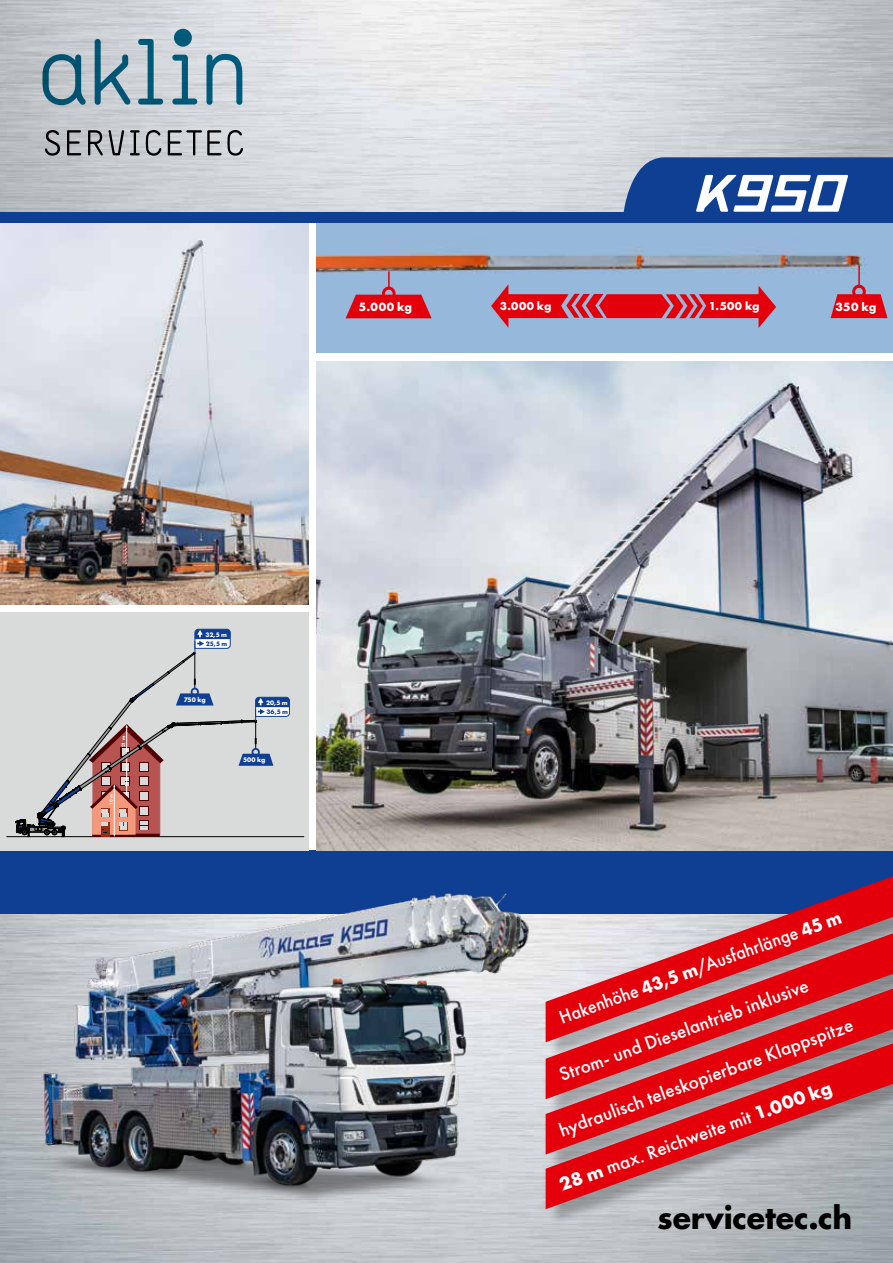
<style>
.page{position:relative;width:893px;height:1263px;background:#fff}
.page>*{position:absolute;margin:0;border:0;box-sizing:border-box;transform-origin:0 0}
.t1{font:700 30px "Futura";letter-spacing:-.005em;color:#000}
.t2{font:500 19.5px "Futura PT";color:#fff}
.t3{font:500 19.5px "Futura PT";color:#fff;scale:.93 1}
.t4{font:700 12.45px "Futura PT";letter-spacing:.02em;color:#fff}
.t5{font:700 12px "Futura PT";letter-spacing:.035em;color:#fff}
.t6{font:700 6.9px "Futura PT";letter-spacing:-.01em;color:#fff}
.t7{font:700 6.75px "Futura PT";color:#0f3f93}
.t8{font:700 6.75px "Futura PT";color:#fff}
.t9{font:800 5.1px "Futura PT";color:#fff}
.t10{font:800 4.65px "Futura PT";color:#fff}
.s1{font-weight:700}
</style>
<div class="page">
<img style="left:0;top:0;width:893px;height:213px">
<img style="left:0;top:224px;width:308px;height:380px">
<div style="left:0;top:213px;width:893px;height:10px;background:#0f3f93"></div>
<div style="left:0;top:850px;width:893px;height:64px;background:#0f3f93"></div>
<div style="left:0;top:612px;width:308px;height:238px;background:#d9dada"></div>
<hr style="left:7px;top:836px;width:297px;height:1px;background:#000">
<svg style="left:15px;top:629px;width:275px;height:209px"></svg>
<img style="left:317px;top:361px;width:576px;height:489px">
<svg style="left:546px;top:876px;width:347px;height:57px"></svg>
<svg style="left:546px;top:933px;width:347px;height:55px;background:#d76168"></svg>
<svg style="left:623px;top:157px;width:270px;height:56px"></svg>
<img style="left:317px;top:223px;width:576px;height:130px">
<svg style="left:491px;top:284px;width:285px;height:44px;background:#ba6178"></svg>
<svg style="left:346px;top:271px;width:86px;height:47px;background:#b9637b"></svg>
<hr style="left:858px;top:266px;width:2px;height:22px;background:#e3000b">
<svg style="left:831px;top:285px;width:56px;height:33px;background:#ca3a4d"></svg>
<svg style="left:546px;top:988px;width:347px;height:55px;background:#d12d36"></svg>
<div style="left:548px;top:1041px;width:345px;height:186px;background:#000;opacity:.25"></div>
<svg style="left:546px;top:1043px;width:347px;height:166px;background:#c5575e"></svg>
<img style="left:0;top:893px;width:546px;height:327px">
<svg style="left:45px;top:130px;width:15px;height:26px"></svg>
<svg style="left:67px;top:130px;width:14px;height:25px"></svg>
<svg style="left:88px;top:130px;width:36px;height:26px"></svg>
<svg style="left:130px;top:130px;width:10px;height:25px"></svg>
<svg style="left:146px;top:130px;width:15px;height:26px"></svg>
<svg style="left:168px;top:130px;width:75px;height:26px;background:#a0a3a6"></svg>
<svg style="left:43px;top:54px;width:43px;height:51px;background:#7698a6"></svg>
<svg style="left:95px;top:39px;width:36px;height:66px;background:#87a5b2"></svg>
<svg style="left:138px;top:39px;width:25px;height:66px;background:#8aa9b7"></svg>
<svg style="left:172px;top:55px;width:25px;height:50px"></svg>
<svg style="left:206px;top:54px;width:36px;height:51px;background:#84a9b9"></svg>
<svg style="left:174px;top:29px;width:18px;height:18px"></svg>
<p class="t4" style="left:359px;top:299px;width:55px">5.000 kg</p>
<p class="t5" style="left:500px;top:298px;width:53px">3.000 kg</p>
<p class="t5" style="left:709px;top:298px;width:52px">1.500 kg</p>
<p class="t4" style="left:836px;top:299px;width:42px">350 kg</p>
<p class="t9" style="left:120px;top:747px;width:13px;rotate:-90deg">21 m</p>
<p class="t10" style="left:108px;top:805px;width:12px;rotate:-90deg">10 m</p>
<p class="t8" style="left:206px;top:631px;width:23px">32,5 m</p>
<p class="t7" style="left:206px;top:639px;width:23px">25,5 m</p>
<p class="t6" style="left:184px;top:695px;width:23px">750 kg</p>
<p class="t8" style="left:266px;top:699px;width:23px">20,5 m</p>
<p class="t7" style="left:267px;top:707px;width:23px">36,5 m</p>
<p class="t6" style="left:243px;top:755px;width:24px">500 kg</p>
<p class="t3" style="left:556px;top:1007px;width:323px;rotate:-20deg">Hakenhöhe <span class="s1">43,5 m</span>/Ausfahrlänge <span class="s1">45 m</span></p>
<p class="t2" style="left:556px;top:1064px;width:265px;rotate:-20deg">Strom- und Dieselantrieb inklusive</p>
<p class="t2" style="left:556px;top:1119px;width:313px;rotate:-20deg">hydraulisch teleskopierbare Klappspitze</p>
<p class="t2" style="left:556px;top:1174px;width:290px;rotate:-20deg"><span class="s1">28 m</span> max. Reichweite mit <span class="s1">1.000 kg</span></p>
<h1 class="t1" style="left:658px;top:1196px;width:196px">servicetec.ch</h1>
</div>
